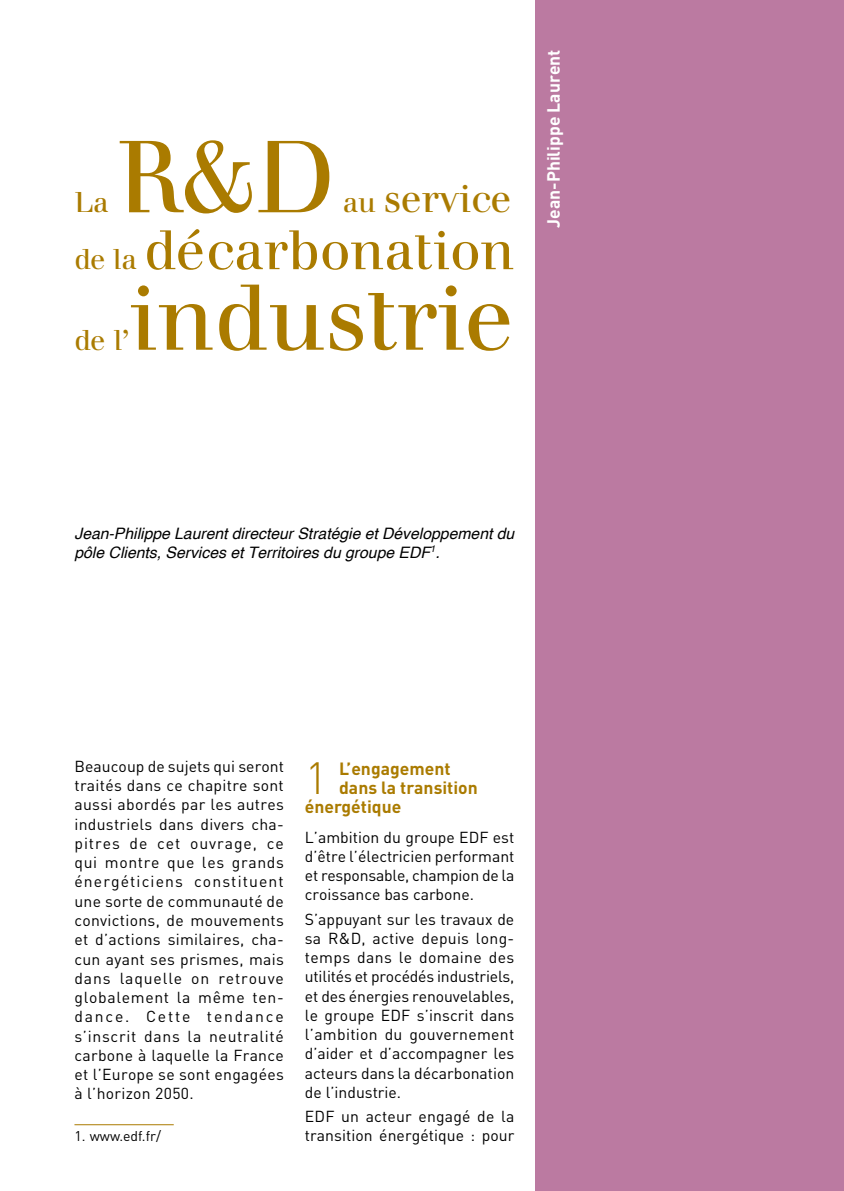
<style>
.page{position:relative;width:844px;height:1191px;background:#fff}
.page>*{position:absolute;margin:0;border:0;box-sizing:border-box;transform-origin:0 0}
.Chapitre_titre{font:99.75px "Apfelbaum";color:#aa7b00}
.Chapitre_titre-2{font:91px "Apfelbaum";color:#aa7b00}
.Chapitre_titre-3{font:54.25px "Apfelbaum";color:#aa7b00}
.Intertitre_1{font:300 44.45px "DIN";color:#aa7b00}
.Chapitre_titre-4{font:38.5px "Apfelbaum";color:#aa7b00}
.Chapitre_titre-5{font:28px "Apfelbaum";color:#aa7b00}
.Intertitre_1-2{font:700 17.5px "DIN";color:#aa7b00}
.Auteur_bandeau{font:700 17.5px "DIN";color:#fff}
.Texte_courant{font:15.75px/19.2px "DIN";color:#000;text-align:justify}
.Auteur_presentation{font:italic 15.75px/19.2px "Helvetica";color:#000}
.Notes{font:14px "DIN";color:#000}
.s1{font-size:28px}
</style>
<div class="page">
<div style="left:535px;top:0;width:308px;height:1191px;background:#bb7aa1"></div>
<hr style="left:74px;top:1124px;width:100px;height:1px;background:#aa7b00">
<p class="Chapitre_titre" style="left:116px;top:117px;width:220px">R&amp;D</p>
<p class="Chapitre_titre-4" style="left:342px;top:176px;width:170px"><span class="s1">au</span> service</p>
<p class="Chapitre_titre-3" style="left:74px;top:217px;width:441px"><span class="s1">de la</span> décarbonation</p>
<p class="Chapitre_titre-5" style="left:74px;top:186px;width:35px">La</p>
<p class="Chapitre_titre-2" style="left:129px;top:263px;width:386px">industrie</p>
<p class="Chapitre_titre-5" style="left:74px;top:323px;width:56px">de l’</p>
<p class="Auteur_bandeau" style="left:542px;top:228px;width:180px;rotate:-90deg">Jean-Philippe Laurent</p>
<p class="Auteur_presentation" style="left:74px;top:524px;width:441px">Jean-Philippe Laurent directeur Stratégie et Développement du pôle Clients, Services et Territoires du groupe EDF<sup>1</sup>.</p>
<p class="Texte_courant" style="left:74px;top:756px;width:211px">Beaucoup de sujets qui seront traités dans ce chapitre sont aussi abordés par les autres industriels dans divers cha&shy;pitres de cet ouvrage, ce qui montre que les grands énergéticiens constituent une sorte de communauté de convictions, de mouvements et d’actions similaires, cha&shy;cun ayant ses prismes, mais dans laquelle on retrouve globalement la même ten&shy;dance. Cette tendance s’inscrit dans la neutralité carbone à laquelle la France et l’Europe se sont engagées à l’horizon 2050.</p>
<p class="Notes" style="left:74px;top:1127px;width:88px">1. www.edf.fr/</p>
<p class="Intertitre_1" style="left:305px;top:751px;width:24px">1</p>
<p class="Intertitre_1-2" style="left:339px;top:757px;width:113px">L’engagement</p>
<p class="Intertitre_1-2" style="left:339px;top:776px;width:140px">dans la transition</p>
<p class="Intertitre_1-2" style="left:305px;top:795px;width:98px">énergétique</p>
<p class="Texte_courant" style="left:305px;top:827px;width:211px">L’ambition du groupe EDF est d’être l’électricien performant et responsable, champion de la croissance bas carbone.</p>
<p class="Texte_courant" style="left:305px;top:909px;width:211px">S’appuyant sur les travaux de sa R&amp;D, active depuis long&shy;temps dans le domaine des utilités et procédés industriels, et des énergies renouvelables, le groupe EDF s’inscrit dans l’ambition du gouvernement d’aider et d’accompagner les acteurs dans la décarbonation de l’industrie.</p>
<p class="Texte_courant" style="left:305px;top:1106px;width:211px">EDF un acteur engagé de la transition énergétique : pour</p>
</div>
